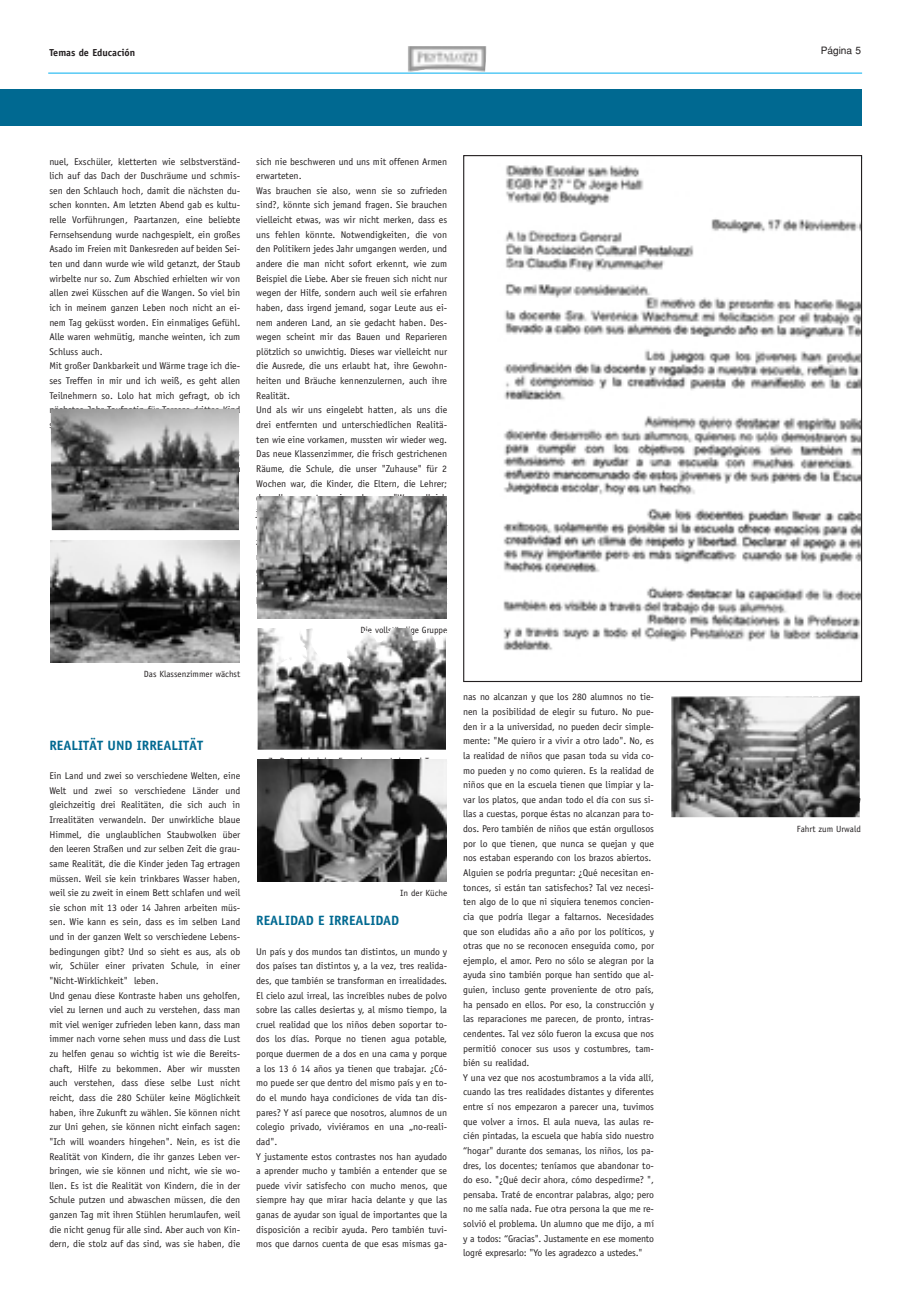
<style>
.page{position:relative;width:917px;height:1306px;background:#fff}
.page>*{position:absolute;margin:0;border:0;box-sizing:border-box;transform-origin:0 0}
.t1{font:700 13.5px "Officina Sans";color:#006991}
.t2{font:700 10.2px "Officina Sans";color:#231f20}
.t3{font:10.2px "Helvetica";color:#231f20}
.t4{font:9.75px/14.7px "Officina Sans";color:#231f20}
.t5{font:9px "Officina Sans";color:#231f20}
</style>
<div class="page">
<hr style="left:48px;top:73px;width:813px;height:1px;background:#00aeef">
<img style="left:408px;top:46px;width:78px;height:26px">
<img style="left:671px;top:695px;width:188px;height:122px">
<img style="left:257px;top:759px;width:189px;height:122px">
<img style="left:257px;top:628px;width:189px;height:122px">
<img style="left:257px;top:496px;width:189px;height:122px">
<img style="left:50px;top:540px;width:189px;height:122px">
<img style="left:50px;top:408px;width:189px;height:122px">
<div style="left:0;top:89px;width:861px;height:36px;background:#006991"></div>
<img style="left:503px;top:165px;width:356px;height:486px">
<p class="t2" style="left:49px;top:48px;width:87px">Temas de Educación</p>
<p class="t3" style="left:820px;top:47px;width:42px">Página 5</p>
<p class="t4" style="left:49px;top:155px;width:192px">nuel, Exschüler, kletterten wie selbstverständ&shy;lich auf das Dach der Duschräume und schmis&shy;sen den Schlauch hoch, damit die nächsten du&shy;schen konnten. Am letzten Abend gab es kultu&shy;relle Vorführungen, Paartanzen, eine beliebte Fernsehsendung wurde nachgespielt, ein großes Asado im Freien mit Dankesreden auf beiden Sei&shy;ten und dann wurde wie wild getanzt, der Staub wirbelte nur so. Zum Abschied erhielten wir von allen zwei Küsschen auf die Wangen. So viel bin ich in meinem ganzen Leben noch nicht an ei&shy;nem Tag geküsst worden. Ein einmaliges Gefühl.<br>Alle waren wehmütig, manche weinten, ich zum Schluss auch.<br>Mit großer Dankbarkeit und Wärme trage ich die&shy;ses Treffen in mir und ich weiß, es geht allen Teilnehmern so. Lolo hat mich gefragt, ob ich nächstes Jahr Taufpatin für Teresas drittes Kind</p>
<p class="t4" style="left:256px;top:155px;width:192px">sich nie beschweren und uns mit offenen Armen erwarteten.<br>Was brauchen sie also, wenn sie so zufrieden sind?, könnte sich jemand fragen. Sie brauchen vielleicht etwas, was wir nicht merken, dass es uns fehlen könnte. Notwendigkeiten, die von den Politikern jedes Jahr umgangen werden, und andere die man nicht sofort erkennt, wie zum Beispiel die Liebe. Aber sie freuen sich nicht nur wegen der Hilfe, sondern auch weil sie erfahren haben, dass irgend jemand, sogar Leute aus ei&shy;nem anderen Land, an sie gedacht haben. Des&shy;wegen scheint mir das Bauen und Reparieren plötzlich so unwichtig. Dieses war vielleicht nur die Ausrede, die uns erlaubt hat, ihre Gewohn&shy;heiten und Bräuche kennenzulernen, auch ihre Realität.<br>Und als wir uns eingelebt hatten, als uns die drei entfernten und unterschiedlichen Realitä&shy;ten wie eine vorkamen, mussten wir wieder weg.<br>Das neue Klassenzimmer, die frisch gestrichenen Räume, die Schule, die unser "Zuhause" für 2<br>Wochen war, die Kinder, die Eltern, die Lehrer;</p>
<p class="t5" style="left:144px;top:670px;width:98px">Das Klassenzimmer wächst</p>
<p class="t5" style="left:360px;top:626px;width:88px">Die vollständige Gruppe</p>
<h1 class="t1" style="left:49px;top:740px;width:155px">REALITÄT UND IRREALITÄT</h1>
<p class="t4" style="left:49px;top:769px;width:192px">Ein Land und zwei so verschiedene Welten, eine Welt und zwei so verschiedene Länder und gleichzeitig drei Realitäten, die sich auch in Irrealitäten verwandeln. Der unwirkliche blaue Himmel, die unglaublichen Staubwolken über den leeren Straßen und zur selben Zeit die grau&shy;same Realität, die die Kinder jeden Tag ertragen müssen. Weil sie kein trinkbares Wasser haben, weil sie zu zweit in einem Bett schlafen und weil sie schon mit 13 oder 14 Jahren arbeiten müs&shy;sen. Wie kann es sein, dass es im selben Land und in der ganzen Welt so verschiedene Lebens&shy;bedingungen gibt? Und so sieht es aus, als ob wir, Schüler einer privaten Schule, in einer "Nicht-Wirklichkeit" leben.<br>Und genau diese Kontraste haben uns geholfen, viel zu lernen und auch zu verstehen, dass man mit viel weniger zufrieden leben kann, dass man immer nach vorne sehen muss und dass die Lust zu helfen genau so wichtig ist wie die Bereits&shy;chaft, Hilfe zu bekommen. Aber wir mussten auch verstehen, dass diese selbe Lust nicht reicht, dass die 280 Schüler keine Möglichkeit haben, ihre Zukunft zu wählen. Sie können nicht zur Uni gehen, sie können nicht einfach sagen: "Ich will woanders hingehen". Nein, es ist die Realität von Kindern, die ihr ganzes Leben ver&shy;bringen, wie sie können und nicht, wie sie wo&shy;llen. Es ist die Realität von Kindern, die in der Schule putzen und abwaschen müssen, die den ganzen Tag mit ihren Stühlen herumlaufen, weil die nicht genug für alle sind. Aber auch von Kin&shy;dern, die stolz auf das sind, was sie haben, die</p>
<p class="t5" style="left:400px;top:889px;width:48px">In der Küche</p>
<h1 class="t1" style="left:256px;top:915px;width:144px">REALIDAD E IRREALIDAD</h1>
<p class="t4" style="left:256px;top:944px;width:192px">Un país y dos mundos tan distintos, un mundo y dos países tan distintos y, a la vez, tres realida&shy;des, que también se transforman en irrealidades.<br>El cielo azul irreal, las increíbles nubes de polvo sobre las calles desiertas y, al mismo tiempo, la cruel realidad que los niños deben soportar to&shy;dos los días. Porque no tienen agua potable, porque duermen de a dos en una cama y porque a los 13 ó 14 años ya tienen que trabajar. ¿Có&shy;mo puede ser que dentro del mismo país y en to&shy;do el mundo haya condiciones de vida tan dis&shy;pares? Y así parece que nosotros, alumnos de un colegio privado, viviéramos en una „no-reali&shy;dad".<br>Y justamente estos contrastes nos han ayudado a aprender mucho y también a entender que se puede vivir satisfecho con mucho menos, que siempre hay que mirar hacia delante y que las ganas de ayudar son igual de importantes que la disposición a recibir ayuda. Pero también tuvi&shy;mos que darnos cuenta de que esas mismas ga-</p>
<p class="t4" style="left:463px;top:690px;width:192px">nas no alcanzan y que los 280 alumnos no tie&shy;nen la posibilidad de elegir su futuro. No pue&shy;den ir a la universidad, no pueden decir simple&shy;mente: "Me quiero ir a vivir a otro lado". No, es la realidad de niños que pasan toda su vida co&shy;mo pueden y no como quieren. Es la realidad de niños que en la escuela tienen que limpiar y la&shy;var los platos, que andan todo el día con sus si&shy;llas a cuestas, porque éstas no alcanzan para to&shy;dos. Pero también de niños que están orgullosos por lo que tienen, que nunca se quejan y que nos estaban esperando con los brazos abiertos.<br>Alguien se podría preguntar: ¿Qué necesitan en&shy;tonces, si están tan satisfechos? Tal vez necesi&shy;ten algo de lo que ni siquiera tenemos concien&shy;cia que podría llegar a faltarnos. Necesidades que son eludidas año a año por los políticos, y otras que no se reconocen enseguida como, por ejemplo, el amor. Pero no sólo se alegran por la ayuda sino también porque han sentido que al&shy;guien, incluso gente proveniente de otro país, ha pensado en ellos. Por eso, la construcción y las reparaciones me parecen, de pronto, intras&shy;cendentes. Tal vez sólo fueron la excusa que nos permitió conocer sus usos y costumbres, tam&shy;bién su realidad.<br>Y una vez que nos acostumbramos a la vida allí, cuando las tres realidades distantes y diferentes entre sí nos empezaron a parecer una, tuvimos que volver a irnos. El aula nueva, las aulas re&shy;cién pintadas, la escuela que había sido nuestro “hogar" durante dos semanas, los niños, los pa&shy;dres, los docentes; teníamos que abandonar to&shy;do eso. "¿Qué decir ahora, cómo despedirme? ", pensaba. Traté de encontrar palabras, algo; pero no me salía nada. Fue otra persona la que me re&shy;solvió el problema. Un alumno que me dijo, a mí y a todos: “Gracias". Justamente en ese momento logré expresarlo: "Yo les agradezco a ustedes."</p>
<p class="t5" style="left:796px;top:825px;width:66px">Fahrt zum Urwald</p>
</div>
